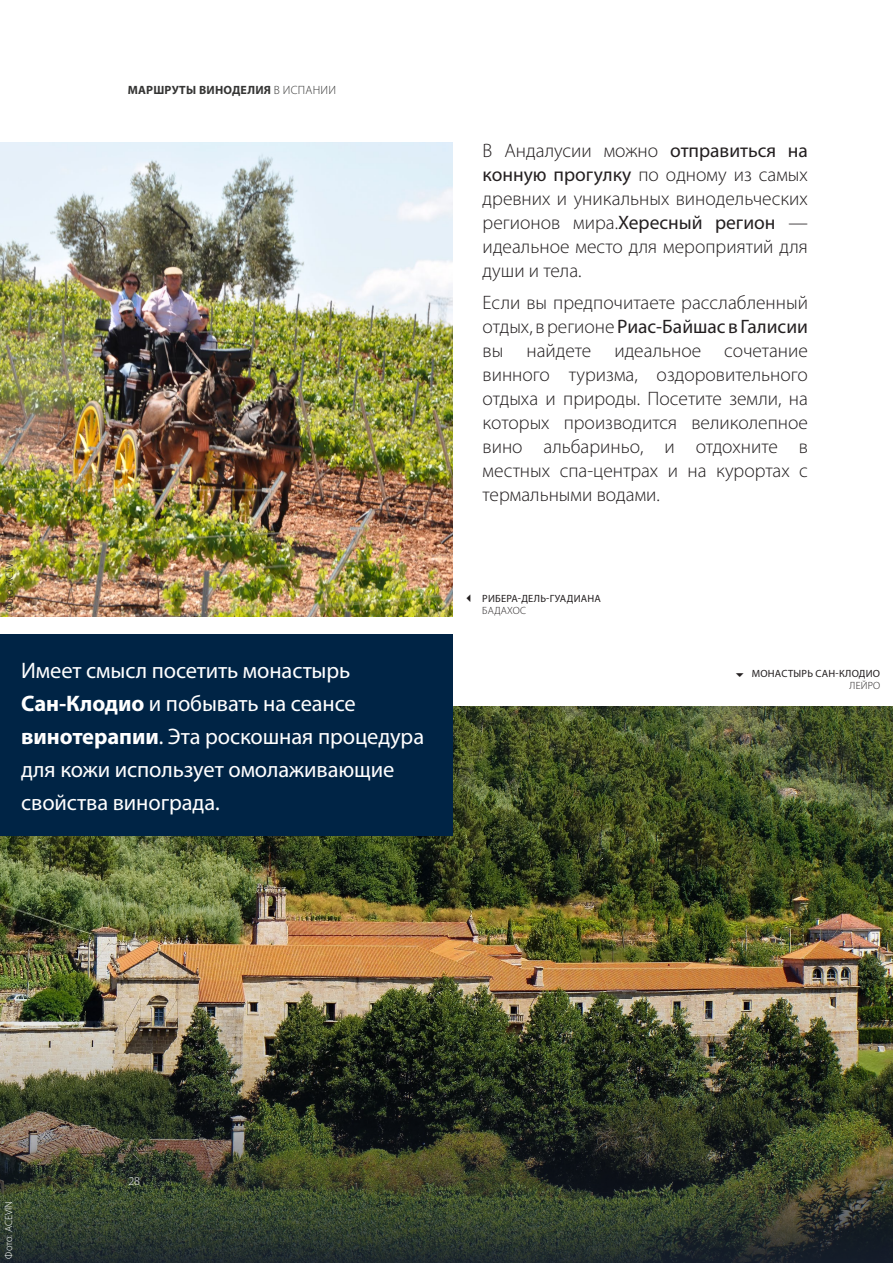
<style>
.page{position:relative;width:893px;height:1263px;background:#fff}
.page>*{position:absolute;margin:0;border:0;box-sizing:border-box;transform-origin:0 0}
.Destacado{font:22.5px/33px "Myriad Pro";letter-spacing:-.005em;color:#fff}
.Body{font:300 19.5px/24px "Myriad Pro";color:#231f20;text-align:justify}
.t1{font:700 12px "Myriad Pro";letter-spacing:.02em;color:#353534}
.t2{font:300 12px "Myriad Pro";color:#fff}
.t3{font:10.5px "Myriad Pro";letter-spacing:.02em;color:#231f20}
.PIE_ARRIBA{font:300 10.5px "Myriad Pro";letter-spacing:.01em;color:#231f20}
.PIE_ARRIBA-2{font:300 10.5px "Myriad Pro";color:#fff}
.s1{font-weight:300}
.s2{font-weight:700}
.s3{font-weight:400}
</style>
<div class="page">
<img style="left:0;top:706px;width:893px;height:161px">
<div style="left:0;top:635px;width:453px;height:201px;background:#002445"></div>
<hr style="left:892px;top:0;width:1px;height:470px;background:#161e2e">
<img style="left:0;top:142px;width:453px;height:475px">
<img style="left:0;top:867px;width:893px;height:396px">
<p class="t1" style="left:128px;top:82px;width:210px">МАРШРУТЫ ВИНОДЕЛИЯ <span class="s1">В ИСПАНИИ</span></p>
<p class="PIE_ARRIBA" style="left:3px;top:611px;width:59px;rotate:-90deg">Фото: ACEVIN</p>
<p class="Destacado" style="left:21px;top:653px;width:404px">Имеет смысл посетить монастырь<br><span class="s2">Сан-Клодио</span> и побывать на сеансе <span class="s2">винотерапии</span>. Эта роскошная процедура для кожи использует омолаживающие свойства винограда.</p>
<p class="Body" style="left:483px;top:138px;width:327px">В Андалусии можно <span class="s3">отправиться на конную прогулку</span> по одному из самых древних и уникальных винодельческих регионов мира.<span class="s3">Хересный регион</span> — идеальное место для мероприятий для души и тела.</p>
<p class="Body" style="left:483px;top:291px;width:327px">Если вы предпочитаете расслабленный отдых, в регионе <span class="s3">Риас-Байшас в Галисии </span>вы найдете идеальное сочетание винного туризма, оздоровительного отдыха и природы. Посетите земли, на которых производится великолепное вино альбариньо, и отдохните в местных спа-центрах и на курортах с термальными водами.</p>
<p class="t3" style="left:482px;top:592px;width:120px">РИБЕРА-ДЕЛЬ-ГУАДИАНА</p>
<p class="PIE_ARRIBA" style="left:482px;top:604px;width:45px">БАДАХОС</p>
<p class="t3" style="left:752px;top:667px;width:130px">МОНАСТЫРЬ САН-КЛОДИО</p>
<p class="PIE_ARRIBA" style="left:850px;top:680px;width:32px">ЛЕЙРО</p>
<p class="PIE_ARRIBA-2" style="left:2px;top:1259px;width:59px;rotate:-90deg">Фото: ACEVIN</p>
<p class="t2" style="left:128px;top:1174px;width:13px">28</p>
</div>
